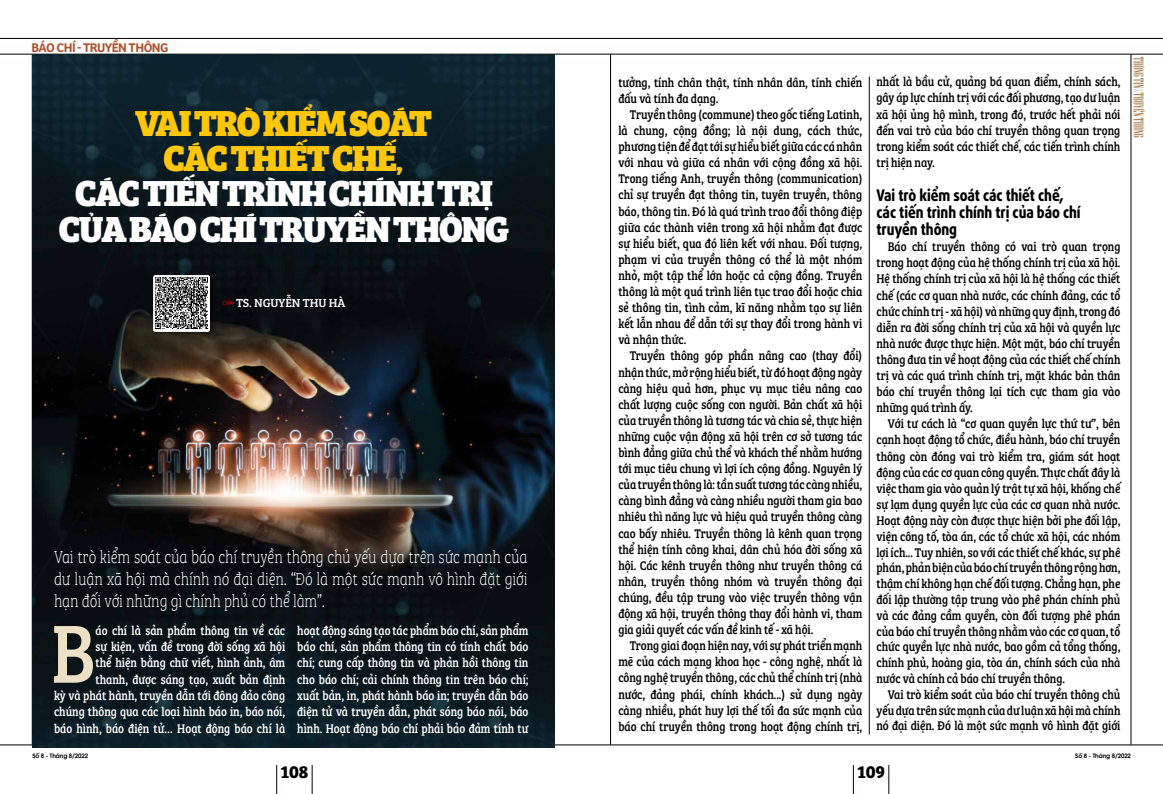
<style>
.page{position:relative;width:1163px;height:794px;background:#fff}
.page>*{position:absolute;margin:0;border:0;box-sizing:border-box;transform-origin:0 0}
.t1{font:85.2px "SVN Bree Serif";color:#ece1c7;scale:.86 1}
.t2{font:37.5px/36px "SVN Bree Serif Extra Bold DCVN";letter-spacing:-.055em;color:#fff;text-align:center;scale:.96 1}
.t3{font:37.5px/35px "SVN Bree Serif Extra Bold DCVN";letter-spacing:-.055em;color:#ffc709;text-align:center;scale:.96 1}
.t4{font:100 18px/22px "SVN Bree Serif";letter-spacing:-.01em;color:#fff;text-align:justify;scale:.81 1}
.t5{font:700 18px "SVN Bree Serif";letter-spacing:-.005em;color:#000}
.t6{font:700 16px/17.3px "SVN Daxline Pro Extra";letter-spacing:-.005em;color:#000;scale:.85 1}
.t7{font:13px/16.1px "SVN Bree Serif";letter-spacing:-.005em;color:#000;text-align:justify;scale:.86 1}
.t8{font:13px/16.3px "SVN Bree Serif";color:#fff;text-align:right;scale:.86 1}
.t9{font:600 13px "SVN Bree";letter-spacing:-.04em;color:#af522c}
.t10{font:12px "SVN Bree Serif";letter-spacing:-.005em;color:#fff}
.t11{font:6px "SVN Avant Garde Gothic Demi";letter-spacing:-.01em;color:#000}
</style>
<div class="page">
<hr style="left:869px;top:77px;width:1px;height:657px;background:#000">
<div style="left:274px;top:765px;width:19px;height:29px;background:#000;opacity:.22"></div>
<svg style="left:276px;top:765px;width:1px;height:29px"></svg>
<div style="left:850px;top:765px;width:19px;height:29px;background:#000;opacity:.22"></div>
<svg style="left:853px;top:765px;width:1px;height:29px"></svg>
<div style="left:310px;top:765px;width:18px;height:29px;background:#000;opacity:.22"></div>
<svg style="left:312px;top:765px;width:1px;height:29px"></svg>
<div style="left:886px;top:765px;width:19px;height:29px;background:#000;opacity:.22"></div>
<svg style="left:888px;top:765px;width:1px;height:29px"></svg>
<div style="left:550px;top:55px;width:19px;height:703px;background:#000;opacity:.22"></div>
<div style="left:30px;top:55px;width:19px;height:703px;background:#c4c4c4"></div>
<hr style="left:610px;top:54px;width:1px;height:691px;background:#000">
<hr style="left:1130px;top:54px;width:1px;height:691px;background:#000">
<div style="left:0;top:742px;width:1162px;height:19px;background:#000;opacity:.22"></div>
<hr style="left:0;top:744px;width:1162px;height:1px;background:#000">
<div style="left:0;top:52px;width:1162px;height:19px;background:#fff"></div>
<div style="left:0;top:36px;width:1162px;height:19px;background:#000;opacity:.22"></div>
<hr style="left:0;top:38px;width:1162px;height:1px;background:#000">
<img style="left:32px;top:54px;width:522px;height:693px">
<div style="left:152px;top:274px;width:62px;height:62px;background:#000;opacity:.33"></div>
<svg style="left:153px;top:275px;width:57px;height:57px"></svg>
<img style="left:156px;top:278px;width:51px;height:51px">
<svg style="left:223px;top:300px;width:10px;height:5px"></svg>
<p class="t9" style="left:31px;top:37px;width:139px">BÁO CHÍ - TRUYỀN THÔNG</p>
<h2 class="t3" style="left:135px;top:103px;width:310px">VAI TRÒ KIỂM SOÁT<br>CÁC THIẾT CHẾ,</h2>
<h2 class="t2" style="left:58px;top:172px;width:471px">CÁC TIẾN TRÌNH CHÍNH TRỊ<br>CỦA BÁO CHÍ TRUYỀN THÔNG</h2>
<p class="t10" style="left:236px;top:294px;width:111px">TS. NGUYỄN THU HÀ</p>
<h3 class="t4" style="left:54px;top:545px;width:586px">Vai trò kiểm soát của báo chí truyền thông chủ yếu dựa trên sức mạnh của dư luận xã hội mà chính nó đại diện. “Đó là một sức mạnh vô hình đặt giới hạn đối với những gì chính phủ có thể làm”.</h3>
<h1 class="t1" style="left:51px;top:589px;width:54px">B</h1>
<p class="t8" style="left:54px;top:621px;width:270px">áo chí là sản phẩm thông tin về các<br>sự kiện, vấn đề trong đời sống xã hội<br>thể hiện bằng chữ viết, hình ảnh, âm<br>thanh, được sáng tạo, xuất bản định<br>kỳ và phát hành, truyền dẫn tới đông đảo công chúng thông qua các loại hình báo in, báo nói, báo hình, báo điện tử… Hoạt động báo chí là</p>
<p class="t8" style="left:297px;top:621px;width:270px;text-align:justify">hoạt động sáng tạo tác phẩm báo chí, sản phẩm báo chí, sản phẩm thông tin có tính chất báo chí; cung cấp thông tin và phản hồi thông tin cho báo chí; cải chính thông tin trên báo chí; xuất bản, in, phát hành báo in; truyền dẫn báo điện tử và truyền dẫn, phát sóng báo nói, báo hình. Hoạt động báo chí phải bảo đảm tính tư</p>
<p class="t7" style="left:618px;top:73px;width:285px">tưởng, tính chân thật, tính nhân dân, tính chiến đấu và tính đa dạng.</p>
<p class="t7" style="left:618px;top:106px;width:285px;text-indent:11px">Truyền thông (commune) theo gốc tiếng Latinh, là chung, cộng đồng; là nội dung, cách thức, phương tiện để đạt tới sự hiểu biết giữa các cá nhân với nhau và giữa cá nhân với cộng đồng xã hội.<br>Trong tiếng Anh, truyền thông (communication) chỉ sự truyền đạt thông tin, tuyên truyền, thông báo, thông tin. Đó là quá trình trao đổi thông điệp giữa các thành viên trong xã hội nhằm đạt được sự hiểu biết, qua đó liên kết với nhau. Đối tượng, phạm vi của truyền thông có thể là một nhóm nhỏ, một tập thể lớn hoặc cả cộng đồng. Truyền thông là một quá trình liên tục trao đổi hoặc chia sẻ thông tin, tình cảm, kĩ năng nhằm tạo sự liên kết lẫn nhau để dẫn tới sự thay đổi trong hành vi và nhận thức.</p>
<p class="t7" style="left:618px;top:347px;width:285px;text-indent:11px">Truyền thông góp phần nâng cao (thay đổi) nhận thức, mở rộng hiểu biết, từ đó hoạt động ngày càng hiệu quả hơn, phục vụ mục tiêu nâng cao chất lượng cuộc sống con người. Bản chất xã hội của truyền thông là tương tác và chia sẻ, thực hiện những cuộc vận động xã hội trên cơ sở tương tác bình đẳng giữa chủ thể và khách thể nhằm hướng tới mục tiêu chung vì lợi ích cộng đồng. Nguyên lý của truyền thông là: tần suất tương tác càng nhiều, càng bình đẳng và càng nhiều người tham gia bao nhiêu thì năng lực và hiệu quả truyền thông càng cao bấy nhiêu. Truyền thông là kênh quan trọng thể hiện tính công khai, dân chủ hóa đời sống xã hội. Các kênh truyền thông như truyền thông cá nhân, truyền thông nhóm và truyền thông đại chúng, đều tập trung vào việc truyền thông vận động xã hội, truyền thông thay đổi hành vi, tham gia giải quyết các vấn đề kinh tế - xã hội.</p>
<p class="t7" style="left:618px;top:637px;width:285px;text-indent:11px">Trong giai đoạn hiện nay, với sự phát triển mạnh mẽ của cách mạng khoa học - công nghệ, nhất là công nghệ truyền thông, các chủ thể chính trị (nhà nước, đảng phái, chính khách...) sử dụng ngày càng nhiều, phát huy lợi thế tối đa sức mạnh của báo chí truyền thông trong hoạt động chính trị,</p>
<p class="t7" style="left:876px;top:73px;width:285px">nhất là bầu cử, quảng bá quan điểm, chính sách, gây áp lực chính trị với các đối phương, tạo dư luận xã hội ủng hộ mình, trong đó, trước hết phải nói đến vai trò của báo chí truyền thông quan trọng trong kiểm soát các thiết chế, các tiến trình chính trị hiện nay.</p>
<p class="t6" style="left:876px;top:185px;width:242px">Vai trò kiểm soát các thiết chế, các tiến trình chính trị của báo chí truyền thông</p>
<p class="t7" style="left:876px;top:238px;width:285px;text-indent:11px">Báo chí truyền thông có vai trò quan trọng trong hoạt động của hệ thống chính trị của xã hội.<br>Hệ thống chính trị của xã hội là hệ thống các thiết chế (các cơ quan nhà nước, các chính đảng, các tổ chức chính trị - xã hội) và những quy định, trong đó diễn ra đời sống chính trị của xã hội và quyền lực nhà nước được thực hiện. Một mặt, báo chí truyền thông đưa tin về hoạt động của các thiết chế chính trị và các quá trình chính trị, mặt khác bản thân báo chí truyền thông lại tích cực tham gia vào những quá trình ấy.</p>
<p class="t7" style="left:876px;top:415px;width:285px;text-indent:11px">Với tư cách là “cơ quan quyền lực thứ tư”, bên cạnh hoạt động tổ chức, điều hành, báo chí truyền thông còn đóng vai trò kiểm tra, giám sát hoạt động của các cơ quan công quyền. Thực chất đây là việc tham gia vào quản lý trật tự xã hội, khống chế sự lạm dụng quyền lực của các cơ quan nhà nước.<br>Hoạt động này còn được thực hiện bởi phe đối lập, viện công tố, tòa án, các tổ chức xã hội, các nhóm lợi ích... Tuy nhiên, so với các thiết chế khác, sự phê phán, phản biện của báo chí truyền thông rộng hơn, thậm chí không hạn chế đối tượng. Chẳng hạn, phe đối lập thường tập trung vào phê phán chính phủ và các đảng cầm quyền, còn đối tượng phê phán của báo chí truyền thông nhằm vào các cơ quan, tổ chức quyền lực nhà nước, bao gồm cả tổng thống, chính phủ, hoàng gia, tòa án, chính sách của nhà nước và chính cả báo chí truyền thông.</p>
<p class="t7" style="left:876px;top:685px;width:285px;line-height:15.8px;text-indent:11px">Vai trò kiểm soát của báo chí truyền thông chủ yếu dựa trên sức mạnh của dư luận xã hội mà chính nó đại diện. Đó là một sức mạnh vô hình đặt giới</p>
<p class="t11" style="left:32px;top:751px;width:57px">Số 8 - Tháng 8/2022</p>
<p class="t11" style="left:1074px;top:751px;width:57px">Số 8 - Tháng 8/2022</p>
<h3 class="t5" style="left:280px;top:757px;width:29px">108</h3>
<h3 class="t5" style="left:857px;top:757px;width:29px">109</h3>
</div>
